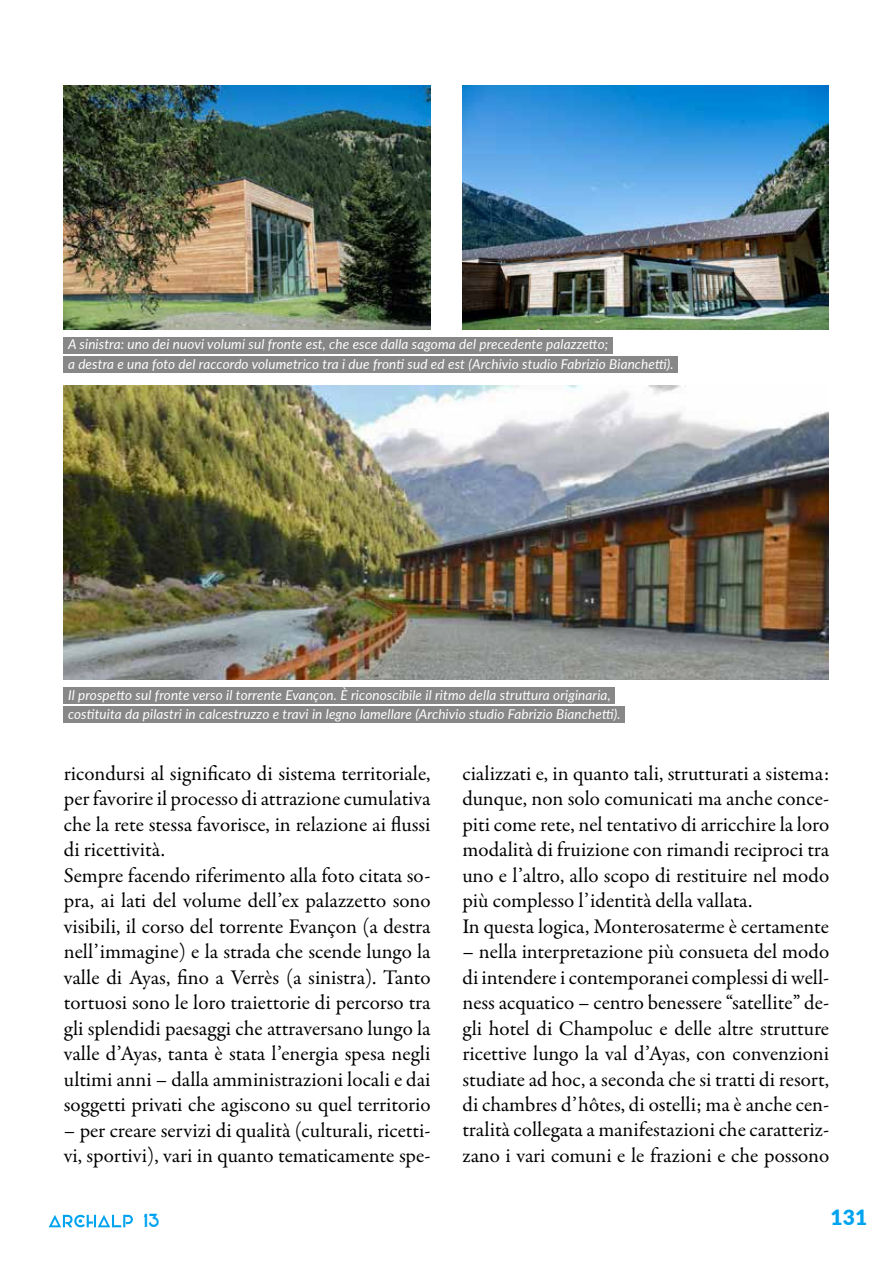
<style>
.page{position:relative;width:893px;height:1263px;background:#fff}
.page>*{position:absolute;margin:0;border:0;box-sizing:border-box;transform-origin:0 0}
.t1{font:21px/25.5px "Garamond Premr Pro";letter-spacing:-.005em;color:#000}
.t2{font:900 21px "Lato";color:#00a3ef}
.t3{font:18px "Elianto";color:#00a3ef}
.t4{font:italic 13.5px/19.5px "Lato";letter-spacing:.01em;color:#fff}
</style>
<div class="page">
<svg style="left:49px;top:1215px;width:84px;height:12px"></svg>
<img style="left:64px;top:386px;width:764px;height:293px">
<img style="left:64px;top:85px;width:366px;height:244px">
<img style="left:462px;top:85px;width:367px;height:245px">
<div style="left:64px;top:337px;width:549px;height:16px;background:#878787"></div>
<div style="left:64px;top:356px;width:614px;height:17px;background:#878787"></div>
<div style="left:64px;top:687px;width:551px;height:16px;background:#878787"></div>
<div style="left:64px;top:707px;width:561px;height:16px;background:#878787"></div>
<p class="t4" style="left:68px;top:334px;width:607px">A sinistra: uno dei nuovi volumi sul fronte est, che esce dalla sagoma del precedente palazzetto;<br>a destra e una foto del raccordo volumetrico tra i due fronti sud ed est (Archivio studio Fabrizio Bianchetti).</p>
<p class="t4" style="left:68px;top:684px;width:554px">Il prospetto sul fronte verso il torrente Evançon. È riconoscibile il ritmo della struttura originaria, costituita da pilastri in calcestruzzo e travi in legno lamellare (Archivio studio Fabrizio Bianchetti).</p>
<p class="t1" style="left:64px;top:761px;width:368px">ricondursi al significato di sistema territoriale, per favorire il processo di attrazione cumulativa che la rete stessa favorisce, in relazione ai flussi di ricettività.<br>Sempre facendo riferimento alla foto citata so&shy;pra, ai lati del volume dell’ex palazzetto sono visibili, il corso del torrente Evançon (a destra nell’immagine) e la strada che scende lungo la valle di Ayas, fino a Verrès (a sinistra). Tanto tortuosi sono le loro traiettorie di percorso tra gli splendidi paesaggi che attraversano lungo la valle d’Ayas, tanta è stata l’energia spesa negli ultimi anni – dalla amministrazioni locali e dai soggetti privati che agiscono su quel territorio</p>
<p class="t1" style="left:64px;top:1118px;width:368px">– per creare servizi di qualità (culturali, ricetti&shy;vi, sportivi), vari in quanto tematicamente spe-</p>
<p class="t1" style="left:462px;top:761px;width:368px">cializzati e, in quanto tali, strutturati a sistema: dunque, non solo comunicati ma anche conce&shy;piti come rete, nel tentativo di arricchire la loro modalità di fruizione con rimandi reciproci tra uno e l’altro, allo scopo di restituire nel modo più complesso l’identità della vallata.<br>In questa logica, Monterosaterme è certamente</p>
<p class="t1" style="left:462px;top:939px;width:368px;text-align:justify">– nella interpretazione più consueta del modo di intendere i contemporanei complessi di well&shy;ness acquatico – centro benessere “satellite” de&shy;gli hotel di Champoluc e delle altre strutture ricettive lungo la val d’Ayas, con convenzioni studiate ad hoc, a seconda che si tratti di resort, di chambres d’hôtes, di ostelli; ma è anche cen&shy;tralità collegata a manifestazioni che caratteriz&shy;zano i vari comuni e le frazioni e che possono</p>
<p class="t3" style="left:143px;top:1210px;width:18px">13</p>
<p class="t2" style="left:830px;top:1201px;width:38px">131</p>
</div>
